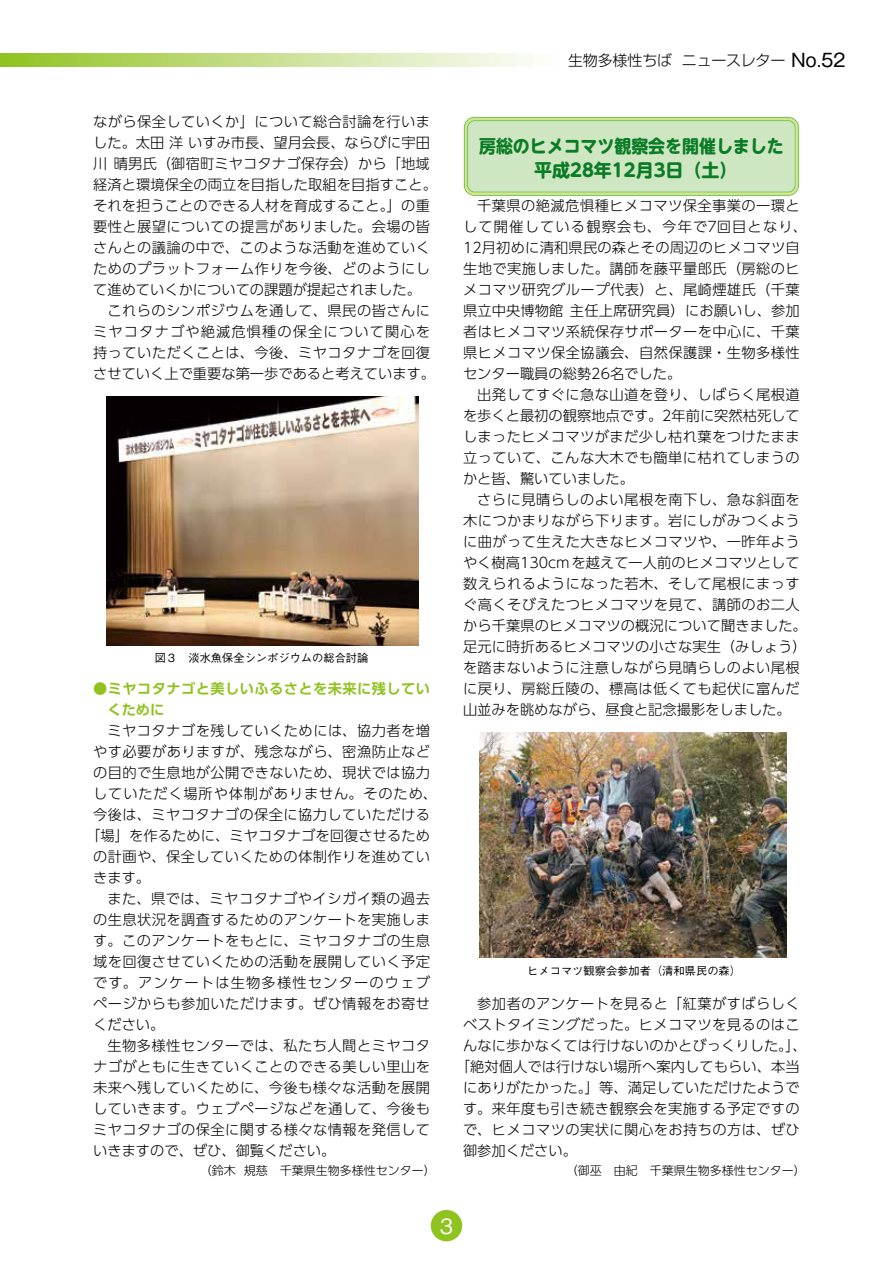
<style>
.page{position:relative;width:893px;height:1263px;background:#fff}
.page>*{position:absolute;margin:0;border:0;box-sizing:border-box;transform-origin:0 0}
.t1{font:500 21px "Gothic BBB Pro";color:#fff}
.t2{font:700 18px/24px "UD Shin M Go Pro";color:#097c25;text-align:center;scale:.94 1}
.t3{font:300 15px "Shin Go Pro";letter-spacing:-.015em;color:#000}
.t4{font:300 14.25px/21px "UD Shin Go Pro";letter-spacing:.03em;color:#000}
.t5{font:300 14.25px/21px "UD Shin Go Pro";letter-spacing:.01em;color:#000}
.t6{font:300 14.25px "UD Shin Go Pro";letter-spacing:.005em;color:#000}
.t7{font:700 14.25px/21px "UD Shin Go Pro De";letter-spacing:.03em;color:#8fc31f}
.t8{font:300 14.25px "UD Shin Go Pro";color:#000}
.t9{font:300 14.25px "UD Shin Go Pro";letter-spacing:.055em;color:#000}
.t10{font:300 14.25px "UD Shin Go Pro";letter-spacing:.08em;color:#000}
.t11{font:300 12px "UD Shin Go Pro";color:#000}
.t12{font:500 11.25px "Gothic BBB Pro";color:#000}
.s1{font-family:"Gothic MB101 Pro";font-weight:400;font-size:18px}
</style>
<div class="page">
<div style="left:431px;top:1210px;width:31px;height:31px;background:#8fc31f;border-radius:50%"></div>
<svg style="left:0;top:53px;width:532px;height:14px;background:#c7df8e"></svg>
<img style="left:106px;top:397px;width:312px;height:249px">
<img style="left:479px;top:732px;width:307px;height:226px">
<div style="left:466px;top:119px;width:331px;height:75px;background:#cfe6c3;border-radius:8px"></div>
<div style="left:463px;top:116px;width:337px;height:81px;border:6px solid #c3dd8d;border-radius:8px"></div>
<div style="left:464px;top:117px;width:335px;height:79px;border:5px solid #b9da9a;border-radius:8px"></div>
<div style="left:464px;top:117px;width:335px;height:79px;border:4px solid #14ab39;border-radius:8px"></div>
<div style="left:464px;top:118px;width:334px;height:77px;border:3px solid #d8e695;border-radius:8px"></div>
<div style="left:465px;top:118px;width:333px;height:77px;border:2px solid #bfda83;border-radius:8px"></div>
<div style="left:466px;top:119px;width:331px;height:75px;border:1px solid #e8eb83;border-radius:8px"></div>
<p class="t3" style="left:568px;top:48px;width:279px">生物多様性ちば ニュースレター <span class="s1">No.52</span></p>
<p class="t5" style="left:93px;top:111px;width:345px">ながら保全していくか」について総合討論を行いました。太田 洋 いすみ市長、望月会長、ならびに宇田川 晴男氏（御宿町ミヤコタナゴ保存会）から「地域経済と環境保全の両立を目指した取組を目指すこと。それを担うことのできる人材を育成すること。」の重要性と展望についての提言がありました。会場の皆さんとの議論の中で、このような活動を進めていくためのプラットフォーム作りを今後、どのようにして進めていくかについての課題が提起されました。</p>
<p class="t4" style="left:93px;top:300px;width:343px;text-indent:14px">これらのシンポジウムを通して、県民の皆さんにミヤコタナゴや絶滅危惧種の保全について関心を持っていただくことは、今後、ミヤコタナゴを回復させていく上で重要な第一歩であると考えています。</p>
<p class="t12" style="left:155px;top:648px;width:215px">図３　淡水魚保全シンポジウムの総合討論</p>
<p class="t7" style="left:107px;top:678px;width:324px;text-indent:-14px">●ミヤコタナゴと美しいふるさとを未来に残していくために</p>
<p class="t4" style="left:107px;top:720px;width:324px">ミヤコタナゴを残していくためには、協力者を増</p>
<p class="t4" style="left:93px;top:741px;width:338px">やす必要がありますが、残念ながら、密漁防止など</p>
<p class="t4" style="left:93px;top:762px;width:338px">の目的で生息地が公開できないため、現状では協力</p>
<p class="t9" style="left:93px;top:782px;width:345px">していただく場所や体制がありません。そのため、</p>
<p class="t4" style="left:93px;top:804px;width:338px">今後は、ミヤコタナゴの保全に協力していただける</p>
<p class="t6" style="left:86px;top:824px;width:345px">「場」を作るために、ミヤコタナゴを回復させるため</p>
<p class="t4" style="left:93px;top:846px;width:338px">の計画や、保全していくための体制作りを進めてい</p>
<p class="t4" style="left:93px;top:867px;width:58px">きます。</p>
<p class="t4" style="left:107px;top:888px;width:324px">また、県では、ミヤコタナゴやイシガイ類の過去</p>
<p class="t4" style="left:93px;top:909px;width:338px">の生息状況を調査するためのアンケートを実施しま</p>
<p class="t4" style="left:93px;top:930px;width:338px">す。このアンケートをもとに、ミヤコタナゴの生息</p>
<p class="t4" style="left:93px;top:951px;width:338px">域を回復させていくための活動を展開していく予定</p>
<p class="t10" style="left:93px;top:971px;width:338px">です。アンケートは生物多様性センターのウェブ</p>
<p class="t4" style="left:93px;top:993px;width:338px">ページからも参加いただけます。ぜひ情報をお寄せ</p>
<p class="t4" style="left:93px;top:1014px;width:73px">ください。</p>
<p class="t4" style="left:107px;top:1035px;width:324px">生物多様性センターでは、私たち人間とミヤコタ</p>
<p class="t4" style="left:93px;top:1056px;width:338px">ナゴがともに生きていくことのできる美しい里山を</p>
<p class="t4" style="left:93px;top:1077px;width:338px">未来へ残していくために、今後も様々な活動を展開</p>
<p class="t4" style="left:93px;top:1098px;width:338px">していきます。ウェブページなどを通して、今後も</p>
<p class="t4" style="left:93px;top:1119px;width:338px">ミヤコタナゴの保全に関する様々な情報を発信して</p>
<p class="t8" style="left:93px;top:1139px;width:244px">いきますので、ぜひ、御覧ください。</p>
<p class="t11" style="left:200px;top:1161px;width:237px">（鈴木 規慈　千葉県生物多様性センター）</p>
<p class="t2" style="left:479px;top:133px;width:326px">房総のヒメコマツ観察会を開催しました平成28年12月3日（土）</p>
<p class="t4" style="left:463px;top:194px;width:345px;text-indent:14px">千葉県の絶滅危惧種ヒメコマツ保全事業の一環として開催している観察会も、今年で7回目となり、<br>12月初めに清和県民の森とその周辺のヒメコマツ自生地で実施しました。講師を藤平量郎氏（房総のヒメコマツ研究グループ代表）と、尾崎煙雄氏（千葉県立中央博物館 主任上席研究員）にお願いし、参加者はヒメコマツ系統保存サポーターを中心に、千葉県ヒメコマツ保全協議会、自然保護課・生物多様性センター職員の総勢26名でした。</p>
<p class="t4" style="left:463px;top:383px;width:338px;text-align:justify;text-indent:14px">出発してすぐに急な山道を登り、しばらく尾根道を歩くと最初の観察地点です。2年前に突然枯死してしまったヒメコマツがまだ少し枯れ葉をつけたまま立っていて、こんな大木でも簡単に枯れてしまうのかと皆、驚いていました。</p>
<p class="t4" style="left:463px;top:488px;width:345px;text-indent:14px">さらに見晴らしのよい尾根を南下し、急な斜面を木につかまりながら下ります。岩にしがみつくように曲がって生えた大きなヒメコマツや、一昨年ようやく樹高130cmを越えて一人前のヒメコマツとして数えられるようになった若木、そして尾根にまっすぐ高くそびえたつヒメコマツを見て、講師のお二人から千葉県のヒメコマツの概況について聞きました。足元に時折あるヒメコマツの小さな実生（みしょう）を踏まないように注意しながら見晴らしのよい尾根に戻り、房総丘陵の、標高は低くても起伏に富んだ山並みを眺めながら、昼食と記念撮影をしました。</p>
<p class="t12" style="left:527px;top:961px;width:215px">ヒメコマツ観察会参加者（清和県民の森）</p>
<p class="t4" style="left:477px;top:992px;width:324px">参加者のアンケートを見ると「紅葉がすばらしく</p>
<p class="t4" style="left:463px;top:1013px;width:338px">ベストタイミングだった。ヒメコマツを見るのはこ</p>
<p class="t6" style="left:463px;top:1034px;width:345px">んなに歩かなくては行けないのかとびっくりした。」、</p>
<p class="t6" style="left:456px;top:1055px;width:345px">「絶対個人では行けない場所へ案内してもらい、本当</p>
<p class="t6" style="left:463px;top:1076px;width:338px">にありがたかった。」等、満足していただけたようで</p>
<p class="t4" style="left:463px;top:1097px;width:338px">す。来年度も引き続き観察会を実施する予定ですの</p>
<p class="t4" style="left:463px;top:1118px;width:338px">で、ヒメコマツの実状に関心をお持ちの方は、ぜひ</p>
<p class="t8" style="left:463px;top:1139px;width:115px">御参加ください。</p>
<p class="t11" style="left:548px;top:1160px;width:259px">　　（御巫　由紀　千葉県生物多様性センター）</p>
<h1 class="t1" style="left:440px;top:1209px;width:15px">3</h1>
</div>
